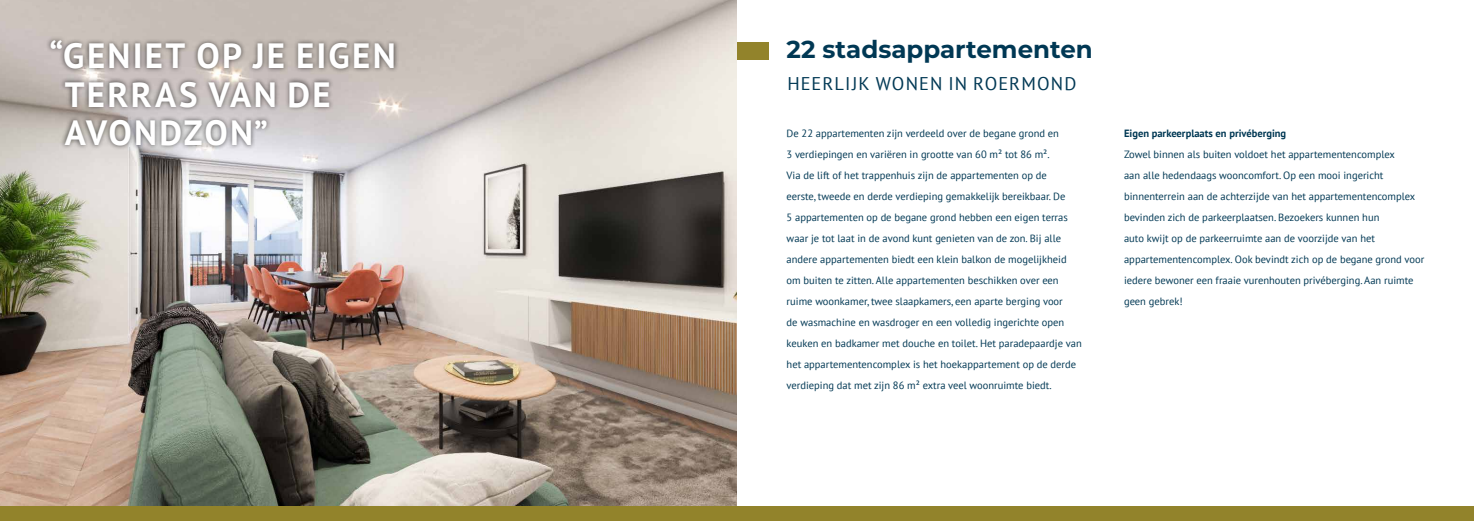
<style>
.page{position:relative;width:1474px;height:521px;background:#fff}
.page>*{position:absolute;margin:0;border:0;box-sizing:border-box;transform-origin:0 0}
.t1{font:700 35px/38.5px "PT Sans";letter-spacing:.065em;color:#fff}
.t2{font:700 24.5px "Montserrat";color:#003854}
.t3{font:18.38px "PT Sans";letter-spacing:.06em;color:#003854}
.t4{font:10.5px/21px "PT Sans";color:#003854}
.t5{font:700 10.5px "PT Sans";color:#003854}
</style>
<div class="page">
<div style="left:737px;top:506px;width:736px;height:15px;background:#92832b"></div>
<div style="left:737px;top:42px;width:31px;height:18px;background:#92832b"></div>
<img style="left:0;top:0;width:737px;height:506px">
<div style="left:0;top:506px;width:737px;height:15px;background:#92832b"></div>
<div style="left:46px;top:36px;width:353px;height:115px;background:#000;opacity:.65"></div>
<h1 class="t1" style="left:65px;top:36px;width:332px;text-indent:-15px">“GENIET OP JE EIGEN<br>TERRAS VAN DE<br>AVONDZON”</h1>
<h2 class="t2" style="left:786px;top:32px;width:308px">22 stadsappartementen</h2>
<h3 class="t3" style="left:787px;top:72px;width:290px">HEERLIJK WONEN IN ROERMOND</h3>
<p class="t4" style="left:786px;top:122px;width:296px">De 22 appartementen zijn verdeeld over de begane grond en<br>3 verdiepingen en variëren in grootte van 60 m² tot 86 m².<br>Via de lift of het trappenhuis zijn de appartementen op de<br>eerste, tweede en derde verdieping gemakkelijk bereikbaar. De<br>5 appartementen op de begane grond hebben een eigen terras waar je tot laat in de avond kunt genieten van de zon. Bij alle andere appartementen biedt een klein balkon de mogelijkheid om buiten te zitten. Alle appartementen beschikken over een ruime woonkamer, twee slaapkamers, een aparte berging voor<br>de wasmachine en wasdroger en een volledig ingerichte open keuken en badkamer met douche en toilet. Het paradepaardje van het appartementencomplex is het hoekappartement op de derde verdieping dat met zijn 86 m² extra veel woonruimte biedt.</p>
<p class="t5" style="left:1124px;top:126px;width:164px">Eigen parkeerplaats en privéberging</p>
<p class="t4" style="left:1124px;top:143px;width:302px">Zowel binnen als buiten voldoet het appartementencomplex<br>aan alle hedendaags wooncomfort. Op een mooi ingericht binnenterrein aan de achterzijde van het appartementencomplex bevinden zich de parkeerplaatsen. Bezoekers kunnen hun<br>auto kwijt op de parkeerruimte aan de voorzijde van het appartementencomplex. Ook bevindt zich op de begane grond voor iedere bewoner een fraaie vurenhouten privéberging. Aan ruimte geen gebrek!</p>
</div>
